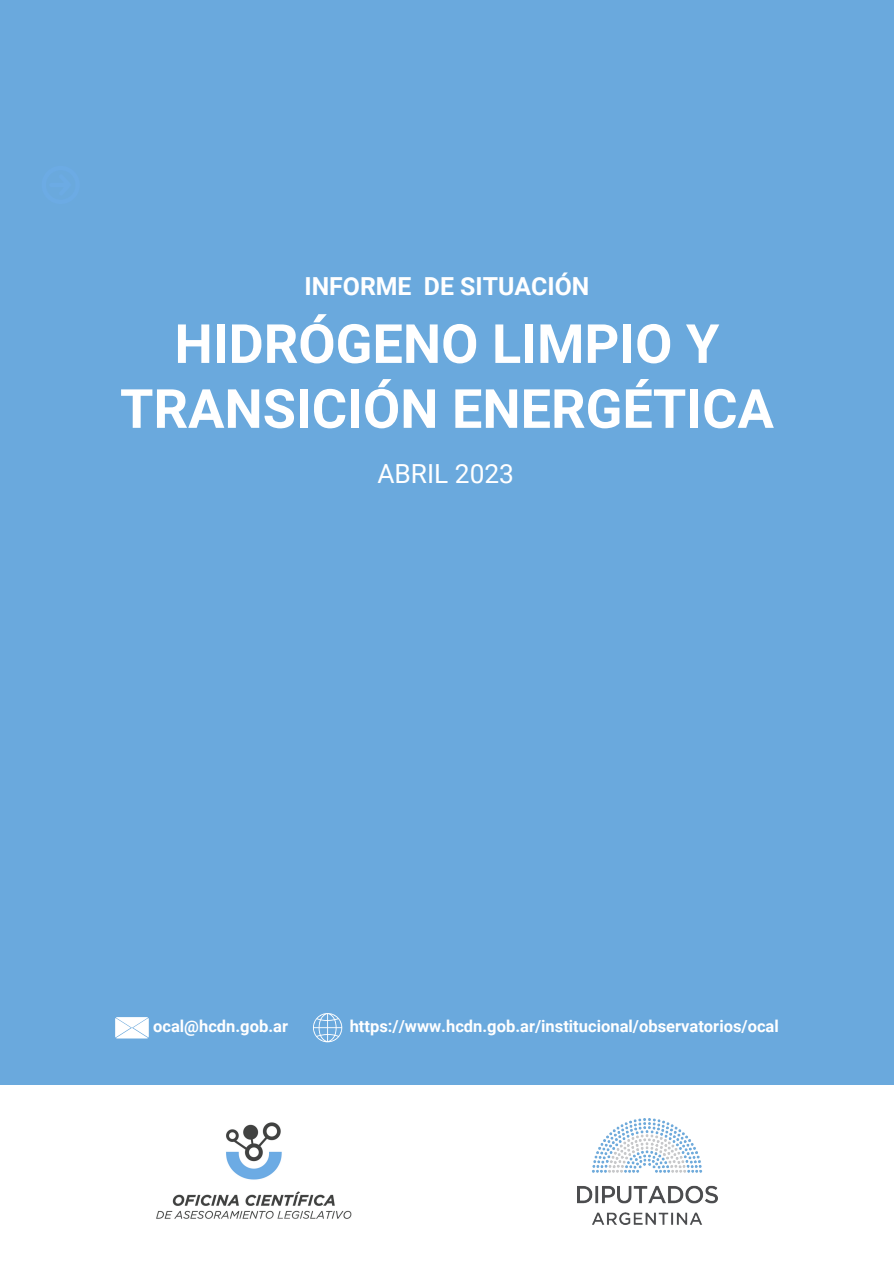
<style>
.page{position:relative;width:894px;height:1264px;background:#fff}
.page>*{position:absolute;margin:0;border:0;box-sizing:border-box;transform-origin:0 0}
.t1{font:700 54.15px/64.9px "Roboto";color:#fff;text-align:center}
.t2{font:26.25px "Roboto";color:#fff}
.t3{font:700 24.9px "Roboto";color:#fff}
.t4{font:700 16.5px "Roboto";color:#fff}
</style>
<div class="page">
<div style="left:0;top:0;width:893px;height:1083px;background:#6aa9dd"></div>
<img style="left:156px;top:1122px;width:196px;height:97px">
<img style="left:577px;top:1118px;width:140px;height:105px">
<svg style="left:115px;top:1017px;width:34px;height:21px"></svg>
<svg style="left:313px;top:1013px;width:29px;height:29px"></svg>
<h3 class="t3" style="left:304px;top:268px;width:286px">INFORME DE SITUACIÓN</h3>
<h1 class="t1" style="left:120px;top:309px;width:655px">HIDRÓGENO LIMPIO Y<br>TRANSICIÓN ENERGÉTICA</h1>
<h2 class="t2" style="left:377px;top:455px;width:138px">ABRIL 2023</h2>
<p class="t4" style="left:153px;top:1014px;width:136px">ocal@hcdn.gob.ar</p>
<p class="t4" style="left:349px;top:1014px;width:430px">https://www.hcdn.gob.ar/institucional/observatorios/ocal</p>
</div>
